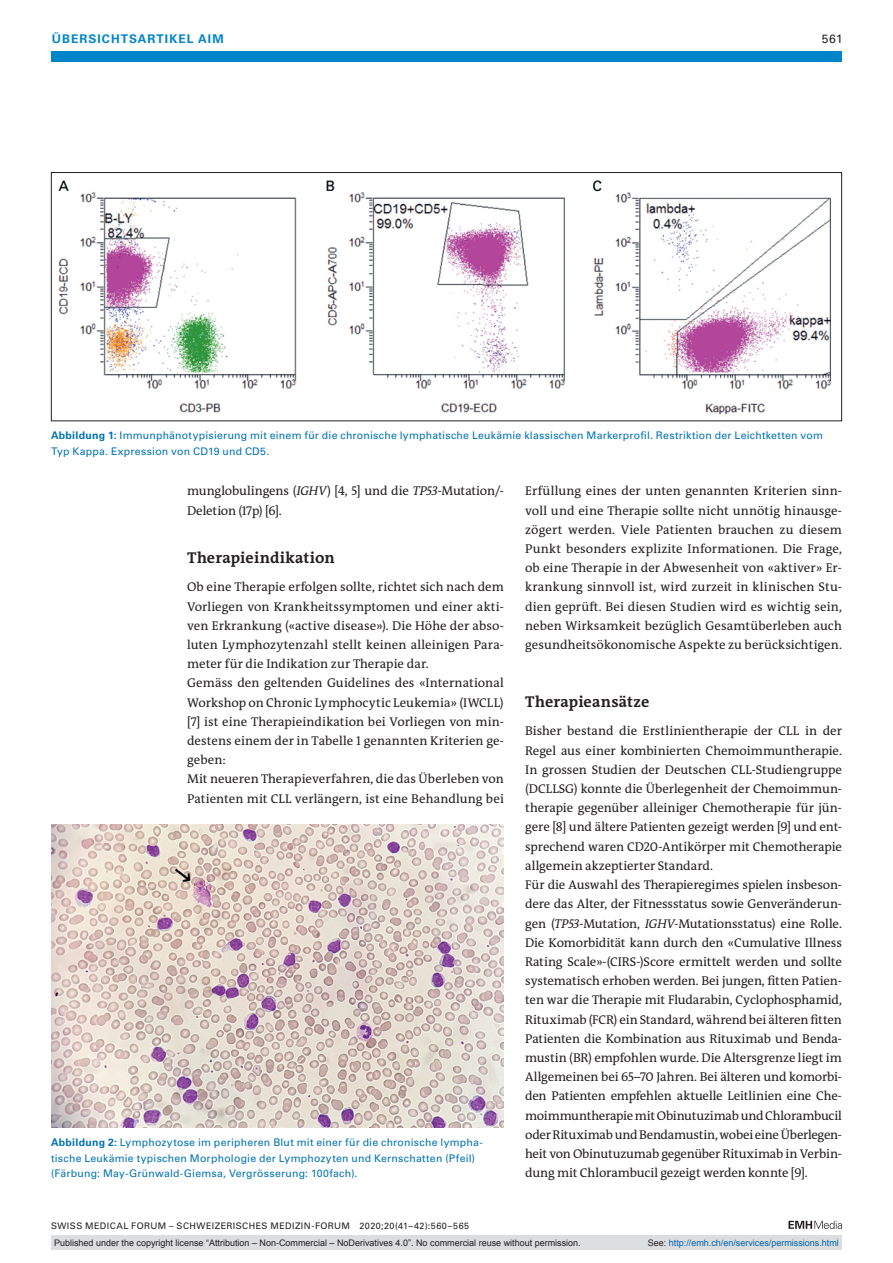
<style>
.page{position:relative;width:893px;height:1263px;background:#fff}
.page>*{position:absolute;margin:0;border:0;box-sizing:border-box;transform-origin:0 0}
.section-h1{font:700 15.75px "The Antiqua B W7";letter-spacing:.015em;color:#231f20}
.section-pn{font:12.75px/19.2px "The Antiqua B W5 Plain";color:#231f20;text-align:justify}
.ressort{font:700 12px "Univers LT Std";color:#0084ca}
.ressort-2{font:12px "Univers LT Std";color:#231f20}
.fig-caption{font:10.5px/15.8px "Univers LT Std";letter-spacing:.02em;color:#0072b2}
.t1{font:9px "Arial";color:#231f20}
.fusszeile{font:9px "Univers LT Std";letter-spacing:.05em;color:#231f20}
.t2{font:9px "Arial";color:#0066b3}
.s1{font-weight:700}
.s2{font-style:italic}
.s3{color:#231f20}
</style>
<div class="page">
<div style="left:51px;top:51px;width:791px;height:11px;background:#0084ca"></div>
<svg style="left:788px;top:1221px;width:54px;height:8px"></svg>
<img style="left:58px;top:180px;width:774px;height:235px">
<div style="left:51px;top:172px;width:791px;height:249px;border:1px solid #231f20"></div>
<img style="left:51px;top:824px;width:452px;height:303px">
<div style="left:51px;top:1235px;width:791px;height:15px;background:#dcdddf"></div>
<p class="ressort" style="left:52px;top:31px;width:20px">ÜBERSICHTSARTIKEL</p>
<p class="ressort" style="left:198px;top:31px;width:27px">AIM</p>
<p class="ressort-2" style="left:822px;top:31px;width:22px">561</p>
<p class="fig-caption" style="left:51px;top:427px;width:773px"><span class="s1">ABBILDUNG 1:</span> Immunphänotypisierung mit einem für die chronische lymphatische Leukämie klassischen Markerprofil. Restriktion der Leichtketten vom<br>Typ Kappa. Expression von CD19 und CD5.</p>
<p class="section-pn" style="left:187px;top:482px;width:318px">munglobulingens (<span class="s2">IGHV</span>) [4, 5] und die <span class="s2">TP53</span>-Mutation/-<br>Deletion (17p) [6].</p>
<p class="section-h1" style="left:187px;top:547px;width:149px">Therapieindikation</p>
<p class="section-pn" style="left:187px;top:578px;width:318px">Ob eine Therapie erfolgen sollte, richtet sich nach dem Vorliegen von Krankheitssymptomen und einer akti&shy;ven Erkrankung («active disease»). Die Höhe der abso&shy;luten Lymphozytenzahl stellt keinen alleinigen Para&shy;meter für die Indikation zur Therapie dar.</p>
<p class="section-pn" style="left:187px;top:674px;width:318px">Gemäss den geltenden Guidelines des «International Workshop on Chronic Lymphocytic Leukemia» (IWCLL) [7] ist eine Therapieindikation bei Vorliegen von min&shy;destens einem der in Tabelle 1 genannten Kriterien ge&shy;geben:</p>
<p class="section-pn" style="left:187px;top:770px;width:318px">Mit neueren Therapieverfahren, die das Überleben von<br>Patienten mit CLL verlängern, ist eine Behandlung bei</p>
<p class="fig-caption" style="left:51px;top:1134px;width:432px"><span class="s1">ABBILDUNG 2:</span> Lymphozytose im peripheren Blut mit einer für die chronische lympha&shy;tische Leukämie typischen Morphologie der Lymphozyten und Kernschatten (Pfeil) (Färbung: May-Grünwald-Giemsa, Vergrösserung: 100fach).</p>
<p class="fusszeile" style="left:51px;top:1220px;width:420px">SWISS MEDICAL FORUM – SCHWEIZERISCHES MEDIZIN-FORUM 2020;20(41–42):560–565</p>
<p class="section-pn" style="left:525px;top:482px;width:318px">Erfüllung eines der unten genannten Kriterien sinn&shy;voll und eine Therapie sollte nicht unnötig hinausge&shy;zögert werden. Viele Patienten brauchen zu diesem Punkt besonders explizite Informationen. Die Frage, ob eine Therapie in der Abwesenheit von «aktiver» Er&shy;krankung sinnvoll ist, wird zurzeit in klinischen Stu&shy;dien geprüft. Bei diesen Studien wird es wichtig sein, neben Wirksamkeit bezüglich Gesamtüberleben auch gesundheitsökonomische Aspekte zu berücksichtigen.</p>
<p class="section-h1" style="left:525px;top:691px;width:126px">Therapieansätze</p>
<p class="section-pn" style="left:525px;top:722px;width:318px">Bisher bestand die Erstlinientherapie der CLL in der Regel aus einer kombinierten Chemoimmuntherapie.<br>In grossen Studien der Deutschen CLL-Studiengruppe (DCLLSG) konnte die Überlegenheit der Chemoimmun&shy;therapie gegenüber alleiniger Chemotherapie für jün&shy;gere [8] und ältere Patienten gezeigt werden [9] und ent&shy;sprechend waren CD20-Antikörper mit Chemotherapie allgemein akzeptierter Standard.</p>
<p class="section-pn" style="left:525px;top:875px;width:318px">Für die Auswahl des Therapieregimes spielen insbeson&shy;dere das Alter, der Fitnessstatus sowie Genveränderun&shy;gen (<span class="s2">TP53</span>-Mutation, <span class="s2">IGHV-</span>Mutationsstatus) eine Rolle.<br>Die Komorbidität kann durch den «Cumulative Illness Rating Scale»-(CIRS-)Score ermittelt werden und sollte systematisch erhoben werden. Bei jungen, fitten Patien&shy;ten war die Therapie mit Fludarabin, Cyclophosphamid, Rituximab (FCR) ein Standard, während bei älteren fitten Patienten die Kombination aus Rituximab und Benda&shy;mustin (BR) empfohlen wurde. Die Altersgrenze liegt im Allgemeinen bei 65–70 Jahren. Bei älteren und komorbi&shy;den Patienten empfehlen aktuelle Leitlinien eine Che&shy;moimmuntherapie mit Obinutuzimab und Chlorambucil oder Rituximab und Bendamustin, wobei eine Überlegen&shy;heit von Obinutuzumab gegenüber Rituximab in Verbin&shy;dung mit Chlorambucil gezeigt werden konnte [9].</p>
<p class="t1" style="left:54px;top:1237px;width:528px">Published under the copyright license “Attribution – Non-Commercial – NoDerivatives 4.0”. No commercial reuse without permission.</p>
<p class="t2" style="left:648px;top:1237px;width:193px"><span class="s3">See:</span> http://emh.ch/en/services/permissions.html</p>
</div>
